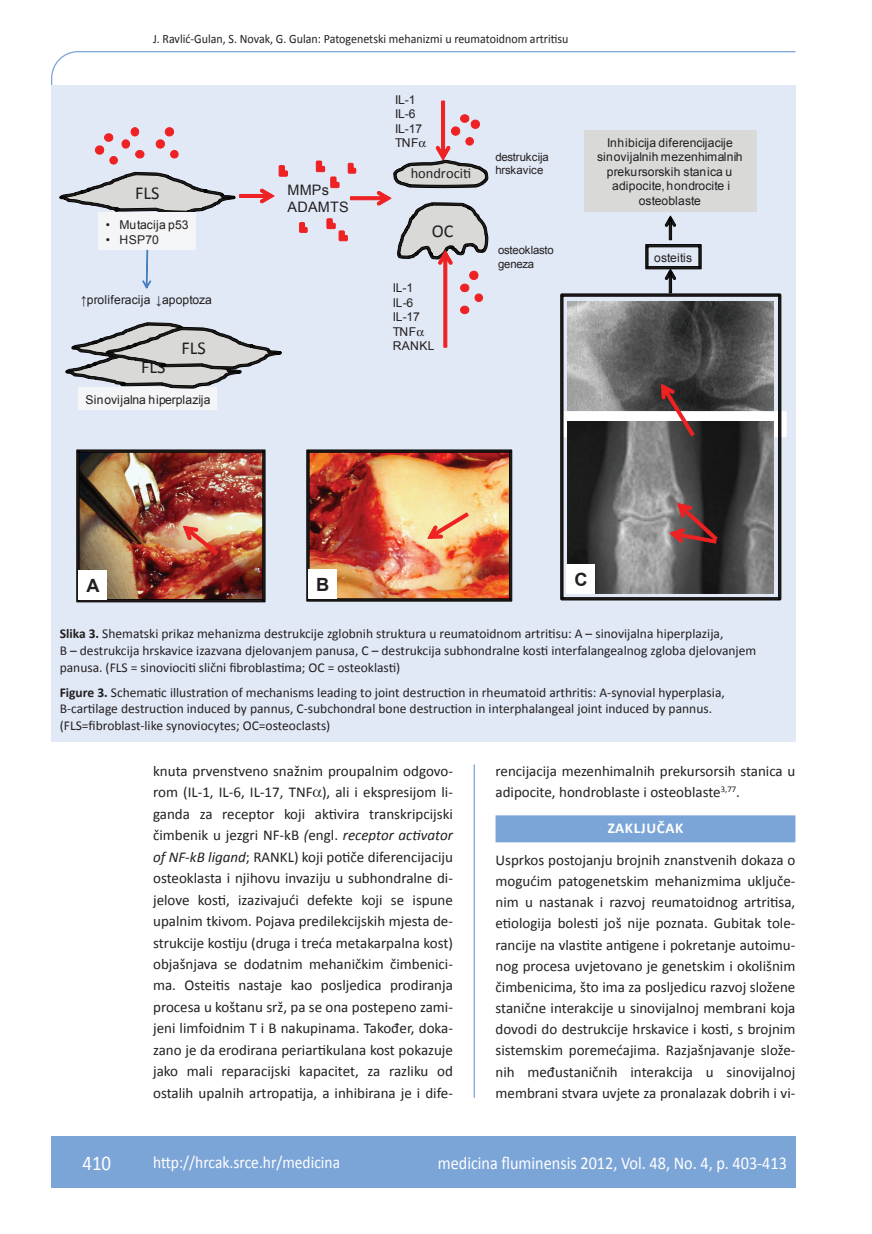
<style>
.page{position:relative;width:872px;height:1234px;background:#fff}
.page>*{position:absolute;margin:0;border:0;box-sizing:border-box;transform-origin:0 0}
.t1{font:21px "Calibri";color:#fff;scale:.9 1}
.t2{font:18.15px "Calibri";color:#231f20}
.t3{font:700 18.15px "Arial";color:#231f20}
.t4{font:18px "Calibri";color:#fff;scale:.9 1}
.t5{font:17.25px "Calibri";color:#fff;scale:.9 1}
.osnovni_tekst{font:15px/21.5px "Calibri";color:#231f20;text-align:justify}
.naslov_ruler{font:700 15px "Calibri";letter-spacing:.04em;color:#fff}
.t6{font:14.4px/17.4px "Arial";letter-spacing:.015em;color:#231f20}
.t7{font:14.4px "Calibri";color:#231f20}
.potpis_slika{font:13.5px/16.5px "Calibri";color:#231f20}
.glava{font:12.75px "Calibri";color:#231f20;scale:.94 1}
.t8{font:12.15px/14.4px "Arial";letter-spacing:.005em;color:#231f20}
.t9{font:12.15px/14.4px "Arial";letter-spacing:-.025em;color:#231f20}
.t10{font:11.4px/13.6px "Arial";letter-spacing:-.02em;color:#231f20}
.s1{font-weight:700}
.s2{font-style:italic}
</style>
<div class="page">
<svg style="left:51px;top:51px;width:745px;height:275px"></svg>
<hr style="left:473px;top:764px;width:2px;height:333px;background:#7ca5d7">
<div style="left:51px;top:1135px;width:744px;height:51px;background:#7ca5d7"></div>
<div style="left:495px;top:815px;width:300px;height:27px;background:#7ca5d7"></div>
<div style="left:51px;top:85px;width:744px;height:656px;background:#e1e9f6"></div>
<div style="left:78px;top:387px;width:138px;height:22px;background:#f4f5f6"></div>
<div style="left:98px;top:213px;width:98px;height:37px;background:#f4f5f6"></div>
<svg style="left:143px;top:250px;width:8px;height:38px"></svg>
<svg style="left:66px;top:323px;width:215px;height:65px"></svg>
<svg style="left:781px;top:384px;width:5px;height:52px"></svg>
<img style="left:307px;top:450px;width:205px;height:151px">
<svg style="left:560px;top:294px;width:221px;height:306px;background:#666464"></svg>
<svg style="left:299px;top:222px;width:8px;height:10px"></svg>
<svg style="left:60px;top:128px;width:227px;height:85px"></svg>
<div style="left:584px;top:131px;width:172px;height:81px;background:#d9d9d8"></div>
<svg style="left:645px;top:216px;width:56px;height:77px"></svg>
<img style="left:77px;top:450px;width:188px;height:151px">
<div style="left:79px;top:570px;width:28px;height:30px;background:#fff"></div>
<div style="left:309px;top:569px;width:28px;height:30px;background:#fff"></div>
<div style="left:567px;top:564px;width:28px;height:29px;background:#fff"></div>
<svg style="left:316px;top:101px;width:172px;height:246px"></svg>
<p class="glava" style="left:153px;top:30px;width:443px">J. Ravlić-Gulan, S. Novak, G. Gulan: Patogenetski mehanizmi u reumatoidnom artritisu</p>
<p class="t2" style="left:135px;top:181px;width:26px">FLS</p>
<p class="t8" style="left:106px;top:218px;width:84px">• Mutacija p53</p>
<p class="t8" style="left:106px;top:232px;width:55px">• HSP70</p>
<p class="t8" style="left:81px;top:292px;width:133px">↑proliferacija ↓apoptoza</p>
<p class="t2" style="left:141px;top:356px;width:26px">FLS</p>
<p class="t2" style="left:181px;top:336px;width:26px">FLS</p>
<p class="t8" style="left:85px;top:392px;width:127px">Sinovijalna hiperplazija</p>
<p class="t6" style="left:287px;top:181px;width:63px">MMPs<br>ADAMTS</p>
<p class="t9" style="left:395px;top:93px;width:29px">IL-1<br>IL-6<br>IL-17<br>TNF</p>
<p class="t7" style="left:411px;top:165px;width:62px">hondrociti</p>
<p class="t2" style="left:432px;top:219px;width:23px">OC</p>
<p class="t8" style="left:393px;top:281px;width:43px">IL-1<br>IL-6<br>IL-17<br>TNF<br>RANKL</p>
<p class="t10" style="left:495px;top:150px;width:55px">destrukcija hrskavice</p>
<p class="t10" style="left:498px;top:243px;width:57px">osteoklasto geneza</p>
<p class="t8" style="left:597px;top:136px;width:147px;text-align:center">Inhibicija diferencijacije sinovijalnih mezenhimalnih prekursorskih stanica u adipocite,hondrocite i osteoblaste</p>
<p class="t8" style="left:654px;top:250px;width:39px">osteitis</p>
<p class="t3" style="left:87px;top:573px;width:15px">A</p>
<p class="t3" style="left:316px;top:572px;width:15px">B</p>
<p class="t3" style="left:574px;top:567px;width:15px">C</p>
<p class="potpis_slika" style="left:60px;top:625px;width:698px"><span class="s1">Slika 3.</span> Shematski prikaz mehanizma destrukcije zglobnih struktura u reumatoidnom artritisu: A – sinovijalna hiperplazija,<br>B – destrukcija hrskavice izazvana djelovanjem panusa, C – destrukcija subhondralne kosti interfalangealnog zgloba djelovanjem panusa. (FLS = sinoviociti slični fibroblastima; OC = osteoklasti)</p>
<p class="potpis_slika" style="left:60px;top:683px;width:666px"><span class="s1">Figure 3.</span> Schematic illustration of mechanisms leading to joint destruction in rheumatoid arthritis: A-synovial hyperplasia,<br>B-cartilage destruction induced by pannus, C-subchondral bone destruction in interphalangeal joint induced by pannus. (FLS=fibroblast-like synoviocytes; OC=osteoclasts)</p>
<p class="osnovni_tekst" style="left:153px;top:759px;width:301px">knuta prvenstveno snažnim proupalnim odgovo&shy;rom (IL-1, IL-6, IL-17, TNF ), ali i ekspresijom li&shy;ganda za receptor koji aktivira transkripcijski čimbenik u jezgri NF-kB <span class="s2">(</span>engl. <span class="s2">receptor activator of NF-kB ligand</span>; RANKL) koji potiče diferencijaciju osteoklasta i njihovu invaziju u subhondralne di&shy;jelove kosti, izazivajući defekte koji se ispune upalnim tkivom. Pojava predilekcijskih mjesta de&shy;strukcije kostiju (druga i treća metakarpalna kost) objašnjava se dodatnim mehaničkim čimbenici&shy;ma. Osteitis nastaje kao posljedica prodiranja procesa u koštanu srž, pa se ona postepeno zami&shy;jeni limfoidnim T i B nakupinama. Također, doka&shy;zano je da erodirana periartikulana kost pokazuje jako mali reparacijski kapacitet, za razliku od ostalih upalnih artropatija, a inhibirana je i dife-</p>
<p class="osnovni_tekst" style="left:495px;top:759px;width:301px">rencijacija mezenhimalnih prekursorsih stanica u adipocite, hondroblaste i osteoblaste<sup>3,77</sup>.</p>
<p class="naslov_ruler" style="left:607px;top:818px;width:77px">ZAKLJUČAK</p>
<p class="osnovni_tekst" style="left:495px;top:848px;width:301px">Usprkos postojanju brojnih znanstvenih dokaza o mogućim patogenetskim mehanizmima uključe&shy;nim u nastanak i razvoj reumatoidnog artritisa, etiologija bolesti još nije poznata. Gubitak tole&shy;rancije na vlastite antigene i pokretanje autoimu&shy;nog procesa uvjetovano je genetskim i okolišnim čimbenicima, što ima za posljedicu razvoj složene stanične interakcije u sinovijalnoj membrani koja dovodi do destrukcije hrskavice i kosti, s brojnim sistemskim poremećajima. Razjašnjavanje slože&shy;nih međustaničnih interakcija u sinovijalnoj membrani stvara uvjete za pronalazak dobrih i vi-</p>
<p class="t1" style="left:82px;top:1149px;width:33px">410</p>
<p class="t5" style="left:153px;top:1150px;width:209px">http://hrcak.srce.hr/medicina</p>
<p class="t4" style="left:438px;top:1151px;width:389px">medicina fluminensis 2012, Vol. 48, No. 4, p. 403-413</p>
</div>
